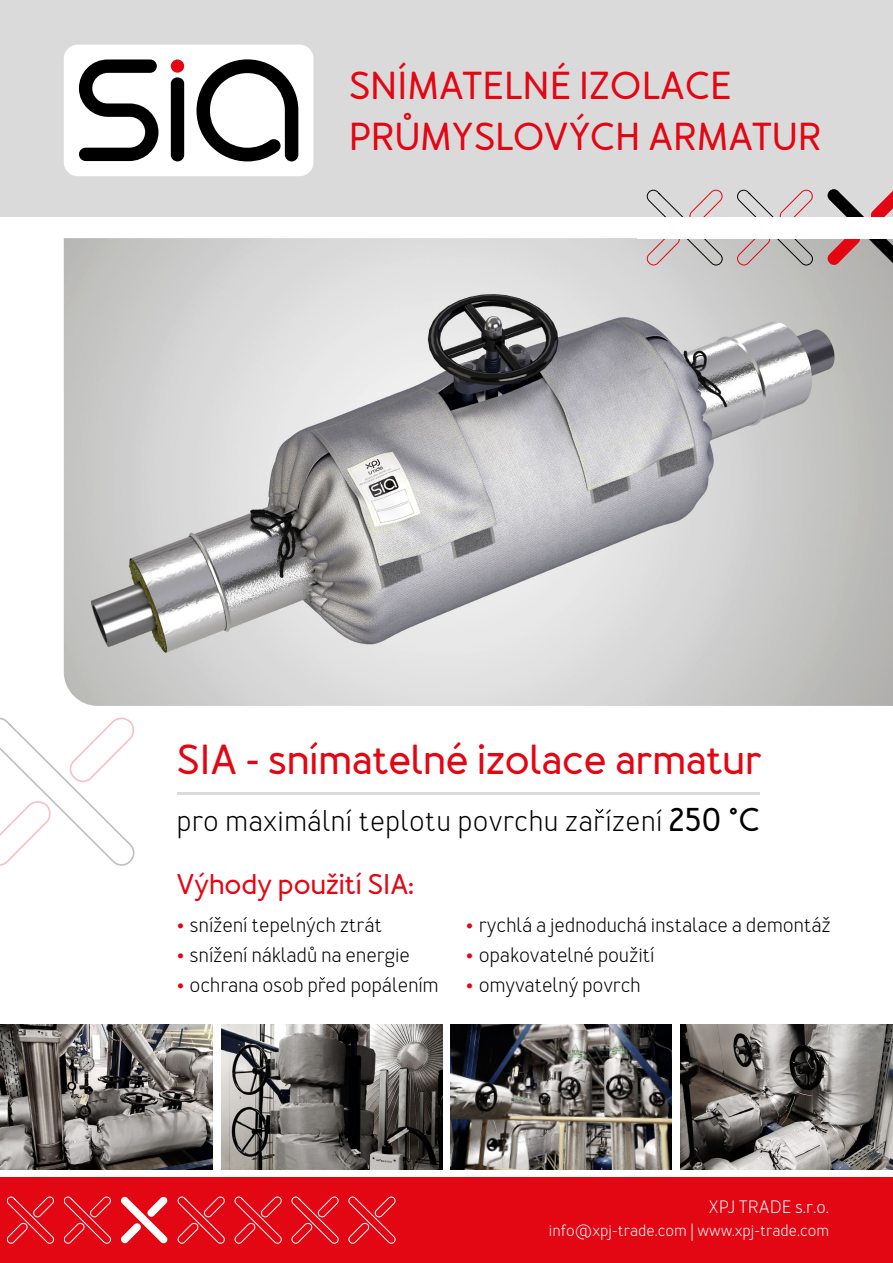
<style>
.page{position:relative;width:893px;height:1263px;background:#fff}
.page>*{position:absolute;margin:0;border:0;box-sizing:border-box;transform-origin:0 0}
.t1{font:700 42px "Merlo Round";color:#e30613}
.t2{font:700 39px/51px "Merlo Round";color:#e30613}
.t3{font:30px "Merlo";letter-spacing:.005em;color:#000}
.t4{font:700 28.5px "Merlo Round";color:#e30613}
.t5{font:21px "Merlo";letter-spacing:-.01em;color:#000}
.t6{font:18px "Merlo";color:#fff}
.t7{font:16.5px "Merlo";color:#fff}
.s1{font-family:"Merlo Round";font-weight:700;font-size:33px}
.s2{font-size:33px;color:#e30613}
</style>
<div class="page">
<div style="left:0;top:0;width:893px;height:217px;background:#dadada"></div>
<div style="left:64px;top:45px;width:249px;height:131px;background:#fff;border-radius:14px"></div>
<svg style="left:79px;top:59px;width:80px;height:102px"></svg>
<div style="left:171px;top:59px;width:13px;height:14px;background:#e30613;border-radius:50%"></div>
<div style="left:171px;top:77px;width:13px;height:84px;background:#000;border-radius:6px"></div>
<svg style="left:196px;top:59px;width:102px;height:102px"></svg>
<div style="left:0;top:1178px;width:893px;height:85px;background:#e30613"></div>
<svg style="left:121px;top:1197px;width:46px;height:47px"></svg>
<svg style="left:7px;top:1197px;width:47px;height:47px"></svg>
<svg style="left:64px;top:1197px;width:47px;height:47px"></svg>
<svg style="left:178px;top:1197px;width:47px;height:47px"></svg>
<svg style="left:235px;top:1197px;width:47px;height:47px"></svg>
<svg style="left:292px;top:1197px;width:46px;height:47px"></svg>
<svg style="left:349px;top:1197px;width:46px;height:47px"></svg>
<svg style="left:0;top:717px;width:135px;height:149px"></svg>
<img style="left:64px;top:238px;width:829px;height:468px">
<svg style="left:646px;top:189px;width:77px;height:77px"></svg>
<svg style="left:827px;top:189px;width:66px;height:77px"></svg>
<svg style="left:737px;top:189px;width:76px;height:77px"></svg>
<div style="left:638px;top:217px;width:255px;height:21px;background:#fff"></div>
<hr style="left:178px;top:792px;width:582px;height:2px;background:#dadada">
<svg style="left:596px;top:809px;width:7px;height:5px"></svg>
<svg style="left:320px;top:977px;width:5px;height:3px"></svg>
<img style="left:0;top:1025px;width:213px;height:144px">
<img style="left:221px;top:1025px;width:221px;height:144px">
<img style="left:451px;top:1025px;width:221px;height:144px">
<img style="left:680px;top:1025px;width:213px;height:144px">
<h2 class="t2" style="left:349px;top:62px;width:474px">SNÍMATELNÉ IZOLACE<br>PRŮMYSLOVÝCH ARMATUR</h2>
<h1 class="t1" style="left:176px;top:733px;width:587px">SIA - snímatelné izolace armatur</h1>
<h3 class="t3" style="left:176px;top:802px;width:585px">pro maximální teplotu povrchu zarízení <span class="s1">250 °C</span></h3>
<h3 class="t4" style="left:176px;top:867px;width:239px">Výhody použití SIA:</h3>
<p class="t5" style="left:176px;top:912px;width:207px"><span class="s2">•</span> snížení tepelných ztrát</p>
<p class="t5" style="left:176px;top:942px;width:235px"><span class="s2">•</span> snížení nákladů na energie</p>
<p class="t5" style="left:176px;top:972px;width:264px"><span class="s2">•</span> ochrana osob pred popálením</p>
<p class="t5" style="left:466px;top:912px;width:367px"><span class="s2">•</span> rychlá a jednoduchá instalace a demontáž</p>
<p class="t5" style="left:466px;top:942px;width:191px"><span class="s2">•</span> opakovatelné použití</p>
<p class="t5" style="left:466px;top:972px;width:177px"><span class="s2">•</span> omyvatelný povrch</p>
<p class="t6" style="left:709px;top:1196px;width:122px">XPJ TRADE s.r.o.</p>
<p class="t7" style="left:549px;top:1220px;width:282px">info@xpj-trade.com | www.xpj-trade.com</p>
</div>
